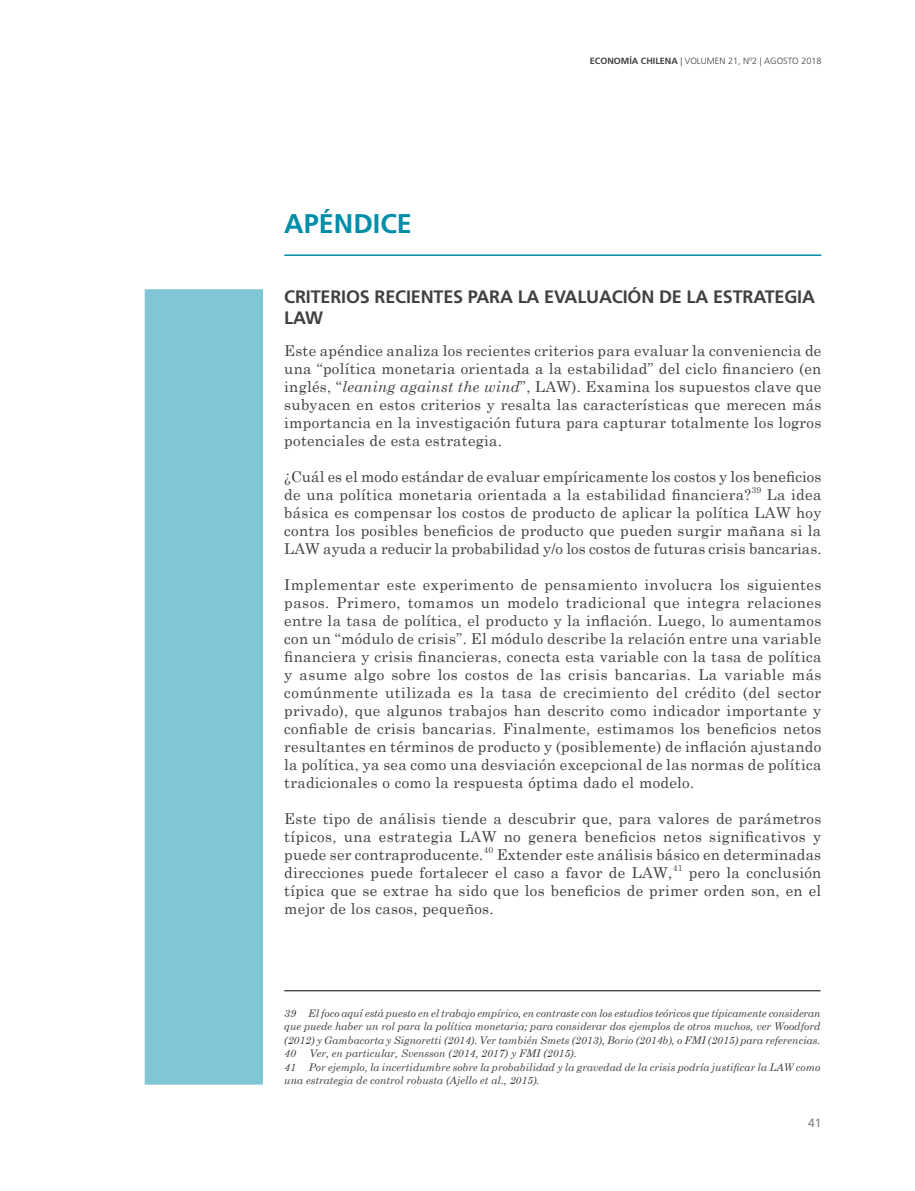
<style>
.page{position:relative;width:915px;height:1191px;background:#fff}
.page>*{position:absolute;margin:0;border:0;box-sizing:border-box;transform-origin:0 0}
.t1{font:700 27px "Frutiger LT Std";color:#008da8}
.t2{font:700 18px "Frutiger LT Std";letter-spacing:-.01em;color:#414042}
.t3{font:15px/18px "Century Schoolbook";letter-spacing:.02em;color:#414042;text-align:justify}
.t4{font:12px "Frutiger LT Std";color:#808285}
.t5{font:italic 10.5px/13.5px "Century Schoolbook";color:#414042;text-align:justify}
.t6{font:300 9px "Frutiger LT Std";color:#414042}
.t7{font:8.7px "Century Schoolbook";color:#414042}
.s1{font-weight:700}
.s2{font-style:italic}
</style>
<div class="page">
<div style="left:145px;top:289px;width:118px;height:795px;background:#80c6d4"></div>
<hr style="left:284px;top:254px;width:537px;height:2px;background:#008da8">
<hr style="left:284px;top:990px;width:536px;height:1px;background:#000">
<h1 class="t1" style="left:284px;top:208px;width:129px">APÉNDICE</h1>
<p class="t6" style="left:589px;top:56px;width:233px"><span class="s1">ECONOMÍA CHILENA</span> | VOLUMEN 21, Nº2 | AGOSTO 2018</p>
<p class="t2" style="left:284px;top:286px;width:21px">CRITERIOS</p>
<p class="t2" style="left:374px;top:286px;width:11px">RECIENTES</p>
<p class="t2" style="left:468px;top:286px;width:12px">PARA</p>
<p class="t2" style="left:517px;top:286px;width:38px">LA EVALUACI</p>
<p class="t2" style="left:627px;top:286px;width:97px">ÓNDE LA ESTRATE</p>
<p class="t2" style="left:784px;top:286px;width:23px">GIA</p>
<p class="t2" style="left:284px;top:307px;width:40px">LAW</p>
<p class="t3" style="left:284px;top:340px;width:538px">Este apéndice analiza los recientes criterios para evaluar la conveniencia de una “política monetaria orientada a la estabilidad” del ciclo financiero (en inglés, “<span class="s2">leaning against the wind</span>”, LAW). Examina los supuestos clave que subyacen en estos criterios y resalta las características que merecen más importancia en la investigación futura para capturar totalmente los logros potenciales de esta estrategia.</p>
<p class="t3" style="left:284px;top:466px;width:538px">¿Cuál es el modo estándar de evaluar empíricamente los costos y los beneficios de una política monetaria orientada a la estabilidad financiera?</p>
<p class="t7" style="left:751px;top:482px;width:11px">39</p>
<p class="t3" style="left:284px;top:484px;width:538px;text-indent:482px">La idea básica es compensar los costos de producto de aplicar la política LAW hoy contra los posibles beneficios de producto que pueden surgir mañana si la LAW ayuda a reducir la probabilidad y/o los costos de futuras crisis bancarias.</p>
<p class="t3" style="left:284px;top:574px;width:538px">Implementar este experimento de pensamiento involucra los siguientes pasos. Primero, tomamos un modelo tradicional que integra relaciones entre la tasa de política, el producto y la inflación. Luego, lo aumentamos con un “módulo de crisis”. El módulo describe la relación entre una variable financiera y crisis financieras, conecta esta variable con la tasa de política y asume algo sobre los costos de las crisis bancarias. La variable más comúnmente utilizada es la tasa de crecimiento del crédito (del sector privado), que algunos trabajos han descrito como indicador importante y confiable de crisis bancarias. Finalmente, estimamos los beneficios netos resultantes en términos de producto y (posiblemente) de inflación ajustando la política, ya sea como una desviación excepcional de las normas de política tradicionales o como la respuesta óptima dado el modelo.</p>
<p class="t3" style="left:284px;top:808px;width:538px">Este tipo de análisis tiende a descubrir que, para valores de parámetros típicos, una estrategia LAW no genera beneficios netos significativos y puede ser contraproducente.</p>
<p class="t7" style="left:483px;top:842px;width:11px">40</p>
<p class="t3" style="left:284px;top:844px;width:538px;text-indent:212px">Extender este análisis básico en determinadas direcciones puede fortalecer el caso a favor de LAW,</p>
<p class="t7" style="left:672px;top:860px;width:11px">41</p>
<p class="t3" style="left:284px;top:862px;width:538px;text-indent:404px">pero la conclusión típica que se extrae ha sido que los beneficios de primer orden son, en el mejor de los casos, pequeños.</p>
<p class="t5" style="left:284px;top:1005px;width:537px">39 El foco aquí está puesto en el trabajo empírico, en contraste con los estudios teóricos que típicamente consideran que puede haber un rol para la política monetaria; para considerar dos ejemplos de otros muchos, ver Woodford (2012) y Gambacorta y Signoretti (2014). Ver también Smets (2013), Borio (2014b), o FMI (2015) para referencias.<br>40</p>
<p class="t5" style="left:284px;top:1046px;width:537px;text-align:left;text-indent:25px">Ver, en particular, Svensson (2014, 2017) y FMI (2015).<br>41 Por ejemplo, la incertidumbre sobre la probabilidad y la gravedad de la crisis podría justificar la LAW como una estrategia de control robusta (Ajello et al., 2015).</p>
<p class="t4" style="left:807px;top:1116px;width:15px">41</p>
</div>
